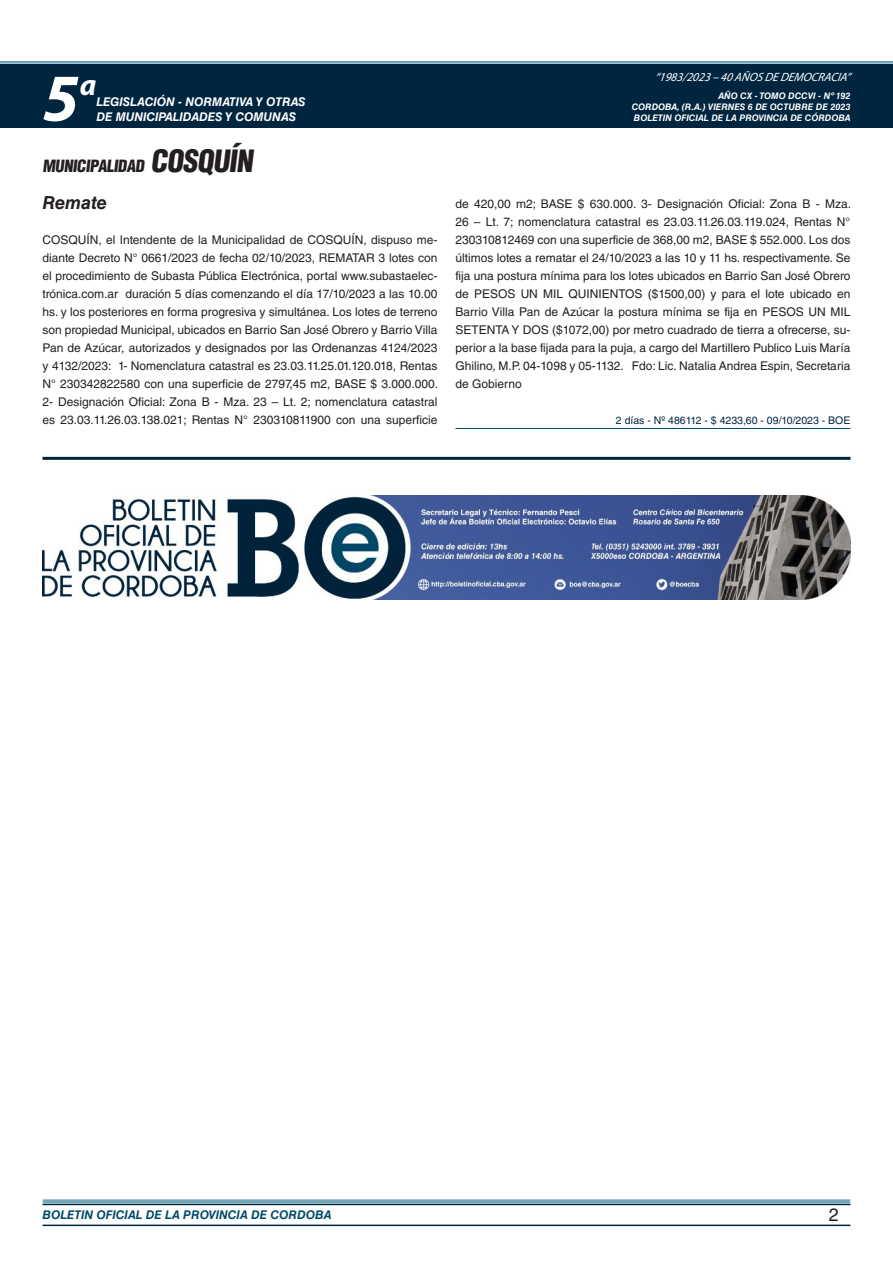
<style>
.page{position:relative;width:893px;height:1263px;background:#fff}
.page>*{position:absolute;margin:0;border:0;box-sizing:border-box;transform-origin:0 0}
.t1{font:italic 700 67.5px "Myriad Pro";color:#fff}
.t2{font:italic 700 30px "Myriad Pro";color:#fff}
.NOMBRE_DE_MINISTERIO{font:italic 700 18px "Helvetica LT Std";color:#231f20}
.t3{font:18px "Helvetica LT Std";color:#231f20}
.BASE{font:900 condensed 16.5px "Helvetica LT Std";color:#231f20}
.TEXTO_BASE{font:12px/18px "Helvetica LT Std";color:#231f20;text-align:justify}
.t4{font:italic 700 12px "Helvetica LT Std";color:#fff}
.t5{font:italic 700 12px "Helvetica LT Std";color:#004b6c}
.t6{font:italic 12px "Myriad Pro";color:#fff}
.FECHA_DE_VENCIMIENTO{font:10.5px "Helvetica LT Std";color:#00263f}
.t7{font:italic 700 9px/10.8px "Helvetica LT Std";color:#fff;text-align:justify}
.s1{font-size:30px}
</style>
<div class="page">
<div style="left:0;top:61px;width:893px;height:6px;background:#fff;opacity:.75"></div>
<div style="left:0;top:64px;width:893px;height:64px;background:#00263f"></div>
<hr style="left:43px;top:1224px;width:807px;height:2px;background:#00263f">
<div style="left:42px;top:1198px;width:809px;height:8px;background:#fff;opacity:.75"></div>
<hr style="left:455px;top:428px;width:395px;height:1px;background:#004b6c">
<hr style="left:43px;top:457px;width:807px;height:3px;background:#00263f">
<img style="left:43px;top:496px;width:807px;height:103px">
<h1 class="t1" style="left:43px;top:54px;width:38px">5</h1>
<h2 class="t2" style="left:80px;top:66px;width:18px">a</h2>
<p class="t4" style="left:96px;top:95px;width:211px">LEGISLACIÓN - NORMATIVA Y OTRAS</p>
<p class="t4" style="left:96px;top:109px;width:201px">DE MUNICIPALIDADES Y COMUNAS</p>
<p class="BASE" style="left:43px;top:155px;width:216px">MUNICIPALIDAD <span class="s1">COSQUÍN</span></p>
<p class="NOMBRE_DE_MINISTERIO" style="left:43px;top:192px;width:66px">Remate</p>
<p class="TEXTO_BASE" style="left:43px;top:231px;width:397px">COSQUÍN, el Intendente de la Municipalidad de COSQUÍN, dispuso me&shy;diante Decreto N° 0661/2023 de fecha 02/10/2023, REMATAR 3 lotes con el procedimiento de Subasta Pública Electrónica, portal www.subastaelec&shy;trónica.com.ar duración 5 días comenzando el día 17/10/2023 a las 10.00 hs. y los posteriores en forma progresiva y simultánea. Los lotes de terreno son propiedad Municipal, ubicados en Barrio San José Obrero y Barrio Villa Pan de Azúcar, autorizados y designados por las Ordenanzas 4124/2023 y 4132/2023: 1- Nomenclatura catastral es 23.03.11.25.01.120.018, Rentas N° 230342822580 con una superficie de 2797,45 m2, BASE $ 3.000.000.<br>2- Designación Oficial: Zona B - Mza. 23 – Lt. 2; nomenclatura catastral es 23.03.11.26.03.138.021; Rentas N° 230310811900 con una superficie</p>
<p class="t6" style="left:655px;top:70px;width:197px">“ 1983/2023 – 40 AÑOS DE DEMOCRACIA”</p>
<p class="t7" style="left:632px;top:91px;width:220px;text-indent:87px">AÑO CX - TOMO DCCVI - Nº 192<br>CORDOBA, (R.A.) VIERNES 6 DE OCTUBRE DE 2023<br>BOLETIN OFICIAL DE LA PROVINCIA DE CÓRDOBA</p>
<p class="TEXTO_BASE" style="left:455px;top:195px;width:397px">de 420,00 m2; BASE $ 630.000. 3- Designación Oficial: Zona B - Mza.<br>26 – Lt. 7; nomenclatura catastral es 23.03.11.26.03.119.024, Rentas N° 230310812469 con una superficie de 368,00 m2, BASE $ 552.000. Los dos últimos lotes a rematar el 24/10/2023 a las 10 y 11 hs. respectivamente. Se fija una postura mínima para los lotes ubicados en Barrio San José Obrero de PESOS UN MIL QUINIENTOS ($1500,00) y para el lote ubicado en Barrio Villa Pan de Azúcar la postura mínima se fija en PESOS UN MIL SETENTA Y DOS ($1072,00) por metro cuadrado de tierra a ofrecerse, su&shy;perior a la base fijada para la puja, a cargo del Martillero Publico Luis María Ghilino, M.P. 04-1098 y 05-1132. Fdo: Lic. Natalia Andrea Espin, Secretaria de Gobierno</p>
<p class="FECHA_DE_VENCIMIENTO" style="left:616px;top:414px;width:236px">2 días - Nº 486112 - $ 4233,60 - 09/10/2023 - BOE</p>
<p class="t5" style="left:43px;top:1208px;width:290px">BOLETIN OFICIAL DE LA PROVINCIA DE CORDOBA</p>
<p class="t3" style="left:829px;top:1204px;width:12px">2</p>
</div>
